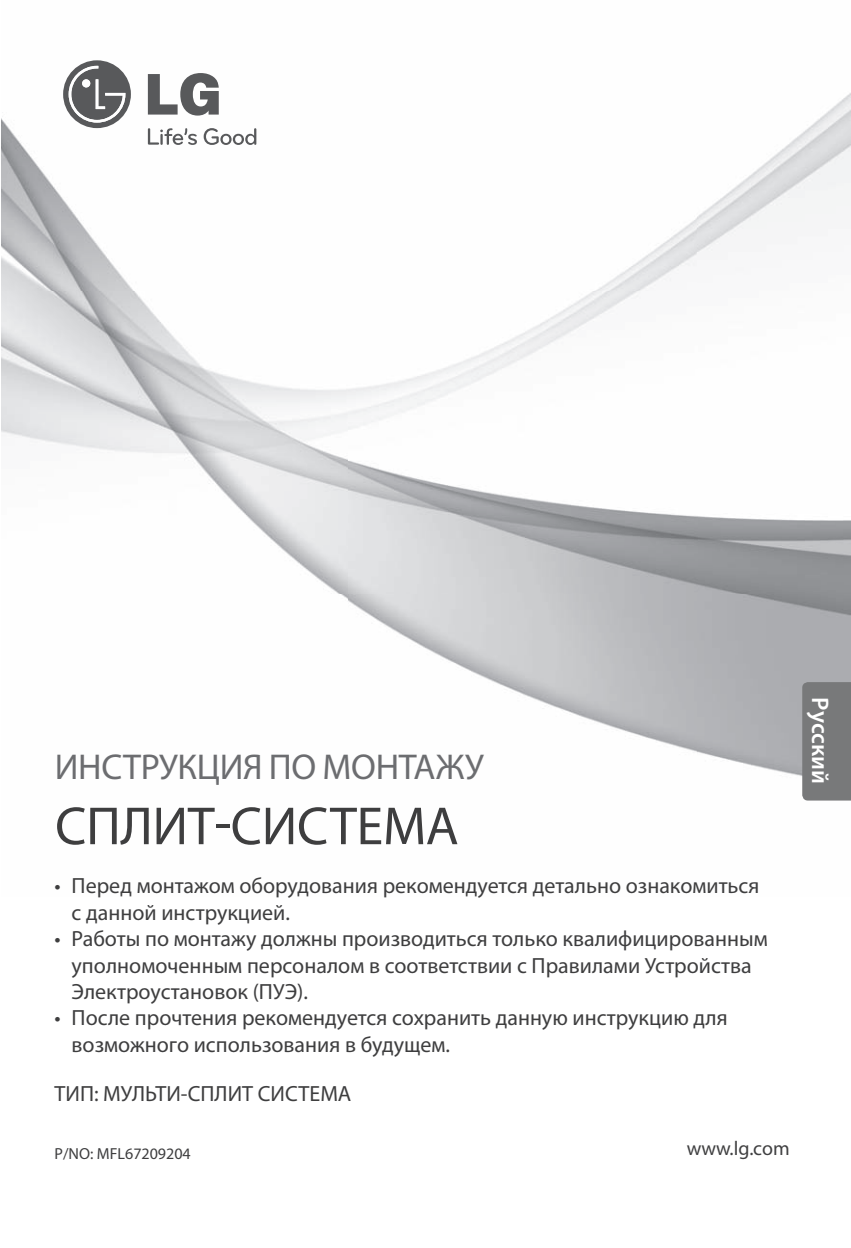
<style>
.page{position:relative;width:851px;height:1248px;background:#fff}
.page>*{position:absolute;margin:0;border:0;box-sizing:border-box;transform-origin:0 0}
.t1{font:54px "Myriad Pro";letter-spacing:-.005em;color:#3e3e3f}
.t2{font:36px "Myriad Pro";letter-spacing:-.01em;color:#6c6d70}
.t3{font:600 24px "Myriad Pro";color:#fff}
.t4{font:22px/26.4px "Myriad Pro";color:#3e3e3f}
.t5{font:20px "Myriad Pro";color:#404041}
.t6{font:16px "Myriad Pro";color:#3e3e3f}
</style>
<div class="page">
<img style="left:2px;top:74px;width:848px;height:727px">
<svg style="left:148px;top:128px;width:49px;height:17px"></svg>
<svg style="left:204px;top:128px;width:52px;height:17px"></svg>
<svg style="left:148px;top:73px;width:71px;height:43px"></svg>
<svg style="left:63px;top:60px;width:68px;height:68px"></svg>
<div style="left:802px;top:682px;width:48px;height:118px;background:#78797a"></div>
<h2 class="t2" style="left:55px;top:745px;width:428px">Инструкция по монтажу</h2>
<h1 class="t1" style="left:55px;top:792px;width:365px">СПЛИТ-СИСТЕМА</h1>
<p class="t4" style="left:72px;top:872px;width:689px;text-indent:-17px">• Перед монтажом оборудования рекомендуется детально ознакомиться с данной инструкцией.</p>
<p class="t4" style="left:72px;top:925px;width:697px;text-indent:-17px">• Работы по монтажу должны производиться только квалифицированным уполномоченным персоналом в соответствии с Правилами Устройства<br>Электроустановок (ПУЭ).</p>
<p class="t4" style="left:72px;top:1004px;width:657px;text-indent:-17px">• После прочтения рекомендуется сохранить данную инструкцию для возможного использования в будущем.</p>
<p class="t4" style="left:55px;top:1079px;width:282px">ТИП: МУЛЬТИ-СПЛИТ СИСТЕМА</p>
<p class="t6" style="left:55px;top:1143px;width:138px">P/NO: MFL67209204</p>
<p class="t5" style="left:686px;top:1135px;width:104px">www.lg.com</p>
<p class="t3" style="left:835px;top:697px;width:88px;rotate:90deg">Русский</p>
</div>
